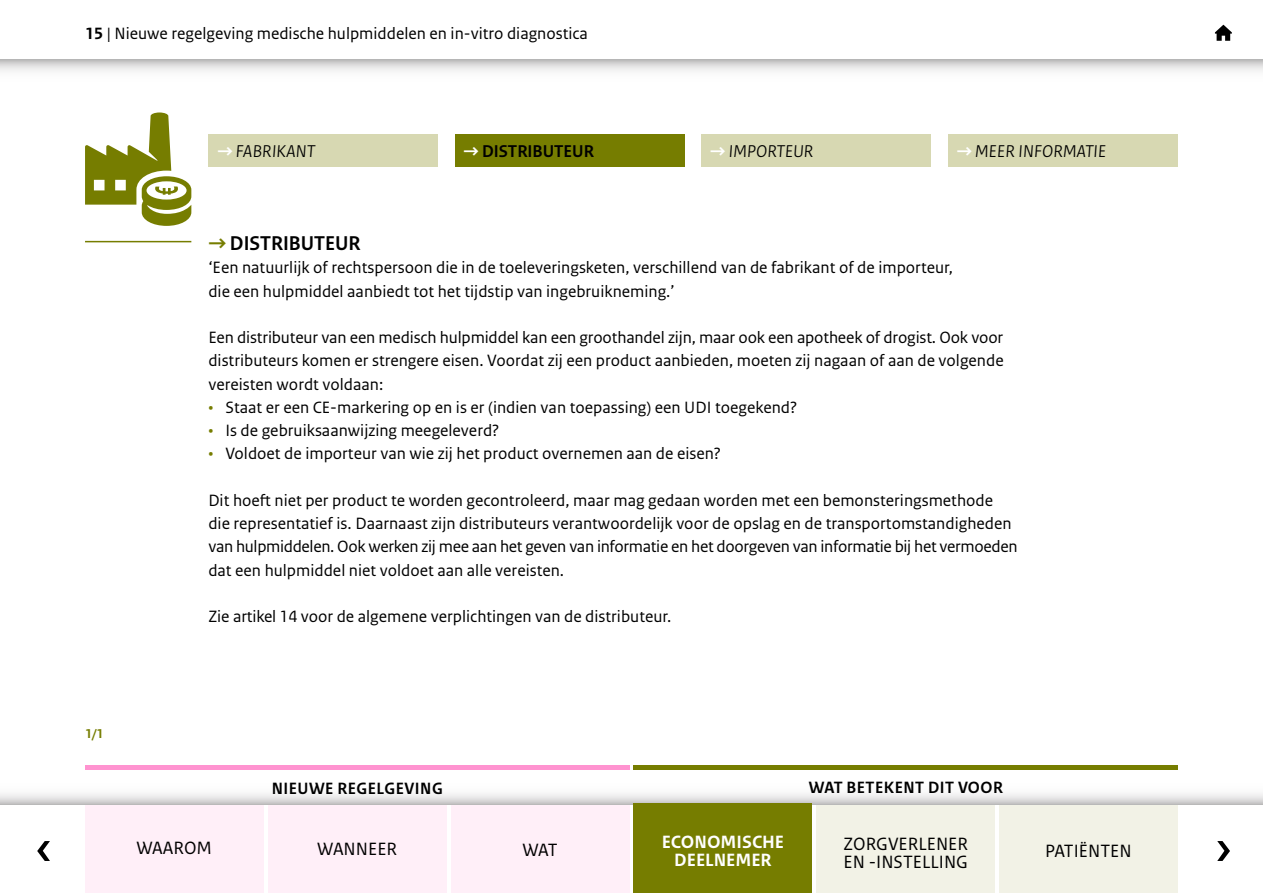
<style>
.page{position:relative;width:1263px;height:893px;background:#fff}
.page>*{position:absolute;margin:0;border:0;box-sizing:border-box;transform-origin:0 0}
.t1{font:700 21px "Rijksoverheid Sans Heading";color:#000}
.t2{font:18.75px/18px "Rijksoverheid Sans Text";color:#000}
.t3{font:700 18.75px/18px "Rijksoverheid Sans Text";color:#fff;text-align:center}
.t4{font:italic 18px "Rijksoverheid Sans Heading";letter-spacing:.01em;color:#000}
.t5{font:700 18px "Rijksoverheid Sans Heading";color:#000}
.t6{font:17.25px/23.2px "Rijksoverheid Sans Text";color:#000}
.t7{font:700 17.25px "Rijksoverheid Sans Heading";letter-spacing:.03em;color:#000}
.t8{font:700 13.5px "Rijksoverheid Sans Text";color:#767d00}
.s1{font-weight:700}
.s2{font-family:"Rijksoverheid Sans Text";font-weight:700;font-style:normal;color:#fff}
.s3{font-family:"Rijksoverheid Sans Text";color:#fff}
.s4{font-family:"Rijksoverheid Sans Text";color:#767d00}
.s5{color:#767d00}
</style>
<div class="page">
<div style="left:268px;top:804px;width:178px;height:89px;background:#ffeff8"></div>
<div style="left:451px;top:804px;width:178px;height:89px;background:#ffeff8"></div>
<div style="left:816px;top:804px;width:179px;height:89px;background:#f2f2e6"></div>
<div style="left:999px;top:804px;width:179px;height:89px;background:#f2f2e6"></div>
<div style="left:85px;top:804px;width:179px;height:89px;background:#ffeff8"></div>
<svg style="left:0;top:60px;width:1263px;height:11px"></svg>
<svg style="left:37px;top:841px;width:13px;height:20px"></svg>
<svg style="left:1217px;top:841px;width:13px;height:20px"></svg>
<div style="left:85px;top:766px;width:544px;height:34px;background:#ff93d0"></div>
<div style="left:634px;top:766px;width:544px;height:34px;background:#767d00"></div>
<svg style="left:0;top:770px;width:1263px;height:34px;background:#f3f3f3"></svg>
<svg style="left:1215px;top:25px;width:17px;height:16px"></svg>
<div style="left:634px;top:804px;width:178px;height:89px;background:#767d00"></div>
<div style="left:455px;top:134px;width:230px;height:33px;background:#767d00"></div>
<div style="left:702px;top:134px;width:229px;height:33px;background:#d7d8b2"></div>
<div style="left:209px;top:134px;width:229px;height:33px;background:#d7d8b2"></div>
<div style="left:948px;top:134px;width:230px;height:33px;background:#d7d8b2"></div>
<svg style="left:85px;top:112px;width:106px;height:114px"></svg>
<hr style="left:85px;top:241px;width:106px;height:1px;background:#767d00">
<p class="t6" style="left:85px;top:22px;width:504px"><span class="s1">15</span> | Nieuwe regelgeving medische hulpmiddelen en in-vitro diagnostica</p>
<p class="t4" style="left:217px;top:142px;width:99px"><span class="s2">→</span> FABRIKANT</p>
<p class="t5" style="left:463px;top:141px;width:132px"><span class="s3">→</span> DISTRIBUTEUR</p>
<p class="t4" style="left:710px;top:142px;width:105px"><span class="s2">→</span> IMPORTEUR</p>
<p class="t4" style="left:957px;top:142px;width:151px"><span class="s2">→</span> MEER INFORMATIE</p>
<p class="t1" style="left:208px;top:231px;width:154px"><span class="s4">→</span> DISTRIBUTEUR</p>
<p class="t6" style="left:208px;top:256px;width:746px">‘Een natuurlijk of rechtspersoon die in de toeleveringsketen, verschillend van de fabrikant of de importeur, die een hulpmiddel aanbiedt tot het tijdstip van ingebruikneming.’</p>
<p class="t6" style="left:208px;top:326px;width:797px;text-align:justify">Een distributeur van een medisch hulpmiddel kan een groothandel zijn, maar ook een apotheek of drogist. Ook voor distributeurs komen er strengere eisen. Voordat zij een product aanbieden, moeten zij nagaan of aan de volgende vereisten wordt voldaan:</p>
<p class="t6" style="left:208px;top:396px;width:590px"><span class="s5">•</span> Staat er een CE-markering op en is er (indien van toepassing) een UDI toegekend?</p>
<p class="t6" style="left:208px;top:419px;width:293px"><span class="s5">•</span> Is de gebruiksaanwijzing meegeleverd?</p>
<p class="t6" style="left:208px;top:442px;width:514px"><span class="s5">•</span> Voldoet de importeur van wie zij het product overnemen aan de eisen?</p>
<p class="t6" style="left:208px;top:489px;width:811px">Dit hoeft niet per product te worden gecontroleerd, maar mag gedaan worden met een bemonsteringsmethode die representatief is. Daarnaast zijn distributeurs verantwoordelijk voor de opslag en de transportomstandigheden van hulpmiddelen. Ook werken zij mee aan het geven van informatie en het doorgeven van informatie bij het vermoeden dat een hulpmiddel niet voldoet aan alle vereisten.</p>
<p class="t6" style="left:208px;top:605px;width:464px">Zie artikel 14 voor de algemene verplichtingen van de distributeur.</p>
<p class="t8" style="left:85px;top:726px;width:20px">1/1</p>
<p class="t7" style="left:272px;top:778px;width:172px">NIEUWE REGELGEVING</p>
<p class="t7" style="left:809px;top:777px;width:196px">WAT BETEKENT DIT VOOR</p>
<p class="t3" style="left:662px;top:833px;width:124px">ECONOMISCHE<br>DEELNEMER</p>
<p class="t2" style="left:317px;top:840px;width:81px">WANNEER</p>
<p class="t2" style="left:522px;top:841px;width:37px">WAT</p>
<p class="t2" style="left:843px;top:835px;width:126px">ZORGVERLENER<br>EN -INSTELLING</p>
<p class="t2" style="left:137px;top:839px;width:77px">WAAROM</p>
<p class="t2" style="left:1045px;top:842px;width:88px">PATIËNTEN</p>
</div>
